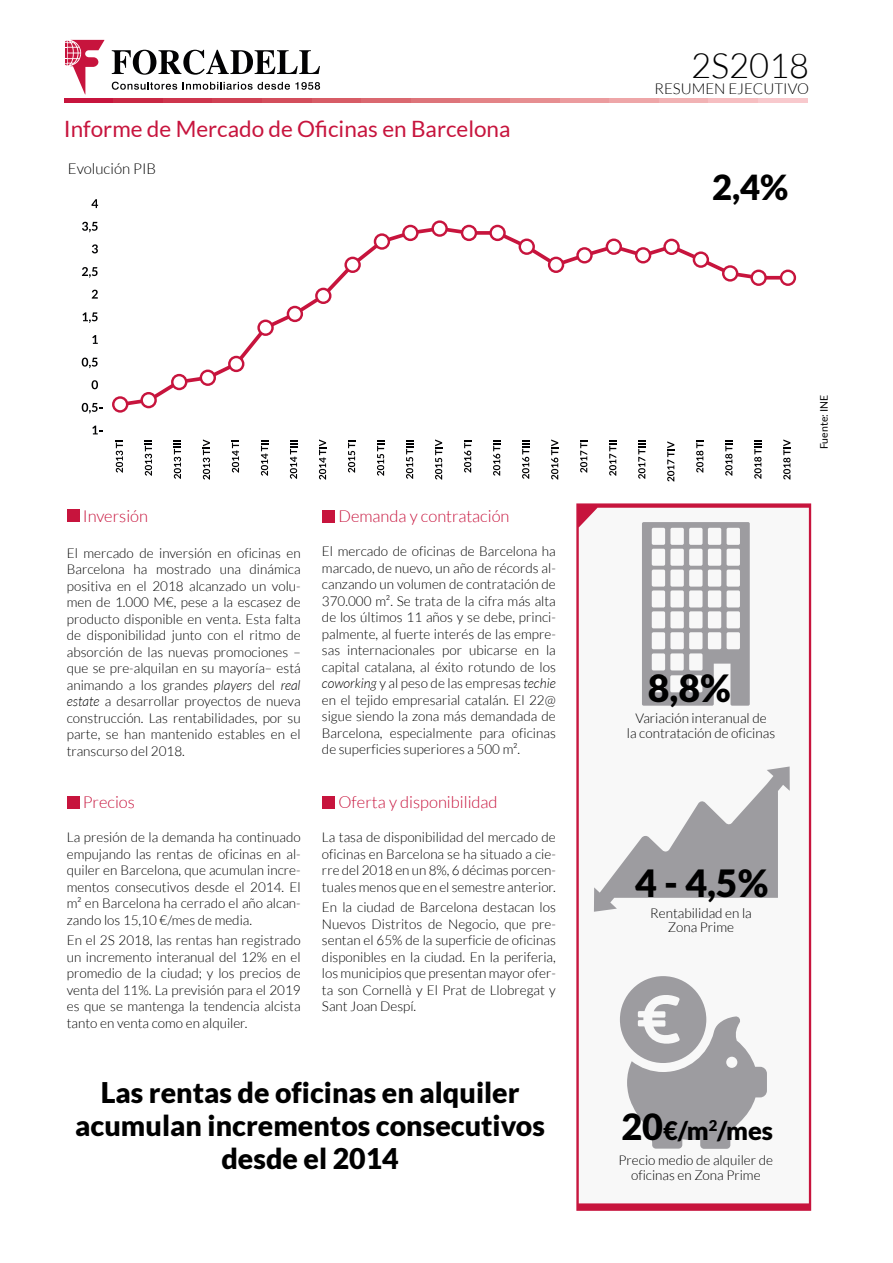
<style>
.page{position:relative;width:893px;height:1263px;background:#fff}
.page>*{position:absolute;margin:0;border:0;box-sizing:border-box;transform-origin:0 0}
.t1{font:900 37.5px "Lato";color:#000}
.t2{font:300 34.5px "Lato";color:#000}
.t3{font:900 34.5px "Lato";color:#000}
.t4{font:900 28.5px/33px "Lato";color:#000;text-align:center}
.t5{font:900 25.5px "Lato";color:#000}
.t6{font:22.5px "Lato";color:#c7143d}
.t7{font:300 16.5px "Lato";color:#c7143d}
.t8{font:300 15px "Lato";color:#000}
.t9{font:300 13.5px/16.5px "Lato";color:#000;text-align:justify}
.t10{font:10.5px "Lato";color:#000}
.s1{font-style:italic}
.s2{font-size:36px}
</style>
<div class="page">
<svg style="left:112px;top:50px;width:208px;height:25px"></svg>
<svg style="left:112px;top:82px;width:65px;height:8px"></svg>
<svg style="left:183px;top:82px;width:137px;height:8px"></svg>
<svg style="left:65px;top:40px;width:39px;height:54px"></svg>
<hr style="left:64px;top:99px;width:49px;height:4px;background:#c7143d">
<hr style="left:113px;top:99px;width:50px;height:4px;background:#c92744">
<hr style="left:163px;top:99px;width:50px;height:4px;background:#ce354d">
<hr style="left:213px;top:99px;width:49px;height:4px;background:#d04154">
<hr style="left:262px;top:99px;width:50px;height:4px;background:#d34e5c">
<hr style="left:312px;top:99px;width:49px;height:4px;background:#d75c66">
<hr style="left:361px;top:99px;width:50px;height:4px;background:#da6870">
<hr style="left:411px;top:99px;width:50px;height:4px;background:#dd747a">
<hr style="left:461px;top:99px;width:49px;height:4px;background:#e38387">
<hr style="left:510px;top:99px;width:50px;height:4px;background:#e68e91">
<hr style="left:560px;top:99px;width:49px;height:4px;background:#eb9b9e">
<hr style="left:609px;top:99px;width:50px;height:4px;background:#eea6a8">
<hr style="left:659px;top:99px;width:50px;height:4px;background:#f1b2b4">
<hr style="left:709px;top:99px;width:49px;height:4px;background:#f6bec1">
<hr style="left:758px;top:99px;width:50px;height:4px;background:#f8c9cd">
<svg style="left:576px;top:503px;width:235px;height:708px;background:#cc2d52"></svg>
<svg style="left:579px;top:508px;width:230px;height:695px"></svg>
<div style="left:67px;top:510px;width:13px;height:12px;background:#c7143d"></div>
<div style="left:323px;top:510px;width:12px;height:12px;background:#c7143d"></div>
<div style="left:67px;top:796px;width:13px;height:12px;background:#c7143d"></div>
<div style="left:323px;top:796px;width:12px;height:12px;background:#c7143d"></div>
<svg style="left:642px;top:522px;width:108px;height:184px"></svg>
<svg style="left:620px;top:976px;width:147px;height:173px"></svg>
<svg style="left:594px;top:766px;width:196px;height:146px"></svg>
<svg style="left:92px;top:426px;width:10px;height:8px"></svg>
<svg style="left:82px;top:403px;width:20px;height:10px"></svg>
<svg style="left:92px;top:380px;width:6px;height:9px"></svg>
<svg style="left:82px;top:358px;width:16px;height:10px"></svg>
<svg style="left:92px;top:335px;width:6px;height:9px"></svg>
<svg style="left:82px;top:312px;width:16px;height:11px"></svg>
<svg style="left:92px;top:290px;width:6px;height:9px"></svg>
<svg style="left:82px;top:267px;width:16px;height:11px"></svg>
<svg style="left:92px;top:244px;width:6px;height:9px"></svg>
<svg style="left:82px;top:222px;width:16px;height:10px"></svg>
<svg style="left:91px;top:199px;width:7px;height:9px"></svg>
<svg style="left:116px;top:440px;width:7px;height:33px"></svg>
<svg style="left:145px;top:440px;width:7px;height:36px"></svg>
<svg style="left:174px;top:440px;width:7px;height:39px"></svg>
<svg style="left:203px;top:439px;width:7px;height:41px"></svg>
<svg style="left:232px;top:440px;width:7px;height:33px"></svg>
<svg style="left:261px;top:440px;width:7px;height:36px"></svg>
<svg style="left:290px;top:440px;width:7px;height:39px"></svg>
<svg style="left:319px;top:439px;width:7px;height:41px"></svg>
<svg style="left:348px;top:440px;width:7px;height:33px"></svg>
<svg style="left:377px;top:440px;width:7px;height:36px"></svg>
<svg style="left:406px;top:440px;width:7px;height:39px"></svg>
<svg style="left:435px;top:439px;width:7px;height:41px"></svg>
<svg style="left:464px;top:440px;width:7px;height:33px"></svg>
<svg style="left:493px;top:440px;width:7px;height:36px"></svg>
<svg style="left:522px;top:440px;width:7px;height:39px"></svg>
<svg style="left:551px;top:439px;width:7px;height:41px"></svg>
<svg style="left:580px;top:440px;width:7px;height:33px"></svg>
<svg style="left:609px;top:440px;width:7px;height:36px"></svg>
<svg style="left:638px;top:440px;width:7px;height:39px"></svg>
<svg style="left:667px;top:441px;width:7px;height:40px"></svg>
<svg style="left:696px;top:440px;width:7px;height:33px"></svg>
<svg style="left:725px;top:440px;width:7px;height:36px"></svg>
<svg style="left:754px;top:440px;width:7px;height:39px"></svg>
<svg style="left:783px;top:439px;width:7px;height:41px"></svg>
<svg style="left:128px;top:228px;width:660px;height:178px"></svg>
<svg style="left:112px;top:396px;width:16px;height:17px"></svg>
<svg style="left:140px;top:392px;width:17px;height:16px"></svg>
<svg style="left:171px;top:374px;width:16px;height:16px"></svg>
<svg style="left:200px;top:370px;width:16px;height:16px"></svg>
<svg style="left:228px;top:356px;width:16px;height:16px"></svg>
<svg style="left:257px;top:320px;width:17px;height:16px"></svg>
<svg style="left:287px;top:306px;width:16px;height:16px"></svg>
<svg style="left:315px;top:288px;width:16px;height:16px"></svg>
<svg style="left:344px;top:257px;width:17px;height:16px"></svg>
<svg style="left:374px;top:233px;width:16px;height:17px"></svg>
<svg style="left:402px;top:225px;width:17px;height:16px"></svg>
<svg style="left:431px;top:220px;width:17px;height:17px"></svg>
<svg style="left:461px;top:225px;width:16px;height:16px"></svg>
<svg style="left:489px;top:225px;width:17px;height:16px"></svg>
<svg style="left:519px;top:239px;width:16px;height:16px"></svg>
<svg style="left:548px;top:257px;width:16px;height:16px"></svg>
<svg style="left:576px;top:247px;width:17px;height:16px"></svg>
<svg style="left:606px;top:239px;width:16px;height:16px"></svg>
<svg style="left:635px;top:247px;width:16px;height:16px"></svg>
<svg style="left:663px;top:239px;width:17px;height:16px"></svg>
<svg style="left:693px;top:251px;width:16px;height:17px"></svg>
<svg style="left:722px;top:265px;width:16px;height:17px"></svg>
<svg style="left:750px;top:270px;width:17px;height:16px"></svg>
<svg style="left:780px;top:270px;width:16px;height:16px"></svg>
<h3 class="t6" style="left:64px;top:116px;width:448px">Informe de Mercado de Oficinas en Barcelona</h3>
<p class="t8" style="left:68px;top:160px;width:90px">Evolución PIB</p>
<h2 class="t2" style="left:691px;top:47px;width:120px">2S2018</h2>
<p class="t8" style="left:654px;top:81px;width:156px">RESUMEN EJECUTIVO</p>
<h2 class="t3" style="left:712px;top:167px;width:78px">2,4%</h2>
<p class="t7" style="left:83px;top:507px;width:67px">Inversión</p>
<p class="t7" style="left:338px;top:507px;width:173px">Demanda y contratación</p>
<p class="t9" style="left:67px;top:545px;width:235px">El mercado de inversión en oficinas en Barcelona ha mostrado una dinámica positiva en el 2018 alcanzado un volu&shy;men de 1.000 M€, pese a la escasez de producto disponible en venta. Esta falta de disponibilidad junto con el ritmo de absorción de las nuevas promociones – que se pre-alquilan en su mayoría– está animando a los grandes <span class="s1">players</span> del <span class="s1">real estate</span> a desarrollar proyectos de nueva construcción. Las rentabilidades, por su parte, se han mantenido estables en el transcurso del 2018.</p>
<p class="t9" style="left:322px;top:543px;width:235px">El mercado de oficinas de Barcelona ha marcado, de nuevo, un año de récords al&shy;canzando un volumen de contratación de 370.000 m². Se trata de la cifra más alta de los últimos 11 años y se debe, princi&shy;palmente, al fuerte interés de las empre&shy;sas internacionales por ubicarse en la capital catalana, al éxito rotundo de los <span class="s1">coworking</span> y al peso de las empresas <span class="s1">techie </span>en el tejido empresarial catalán. El 22@ sigue siendo la zona más demandada de Barcelona, especialmente para oficinas de superficies superiores a 500 m².</p>
<p class="t7" style="left:83px;top:793px;width:54px">Precios</p>
<p class="t7" style="left:338px;top:793px;width:161px">Oferta y disponibilidad</p>
<p class="t9" style="left:67px;top:829px;width:235px">La presión de la demanda ha continuado empujando las rentas de oficinas en al&shy;quiler en Barcelona, que acumulan incre&shy;mentos consecutivos desde el 2014. El m² en Barcelona ha cerrado el año alcan&shy;zando los 15,10 €/mes de media.</p>
<p class="t9" style="left:67px;top:932px;width:235px">En el 2S 2018, las rentas han registrado un incremento interanual del 12% en el promedio de la ciudad; y los precios de venta del 11%. La previsión para el 2019 es que se mantenga la tendencia alcista tanto en venta como en alquiler.</p>
<p class="t9" style="left:322px;top:829px;width:235px">La tasa de disponibilidad del mercado de oficinas en Barcelona se ha situado a cie&shy;rre del 2018 en un 8%, 6 décimas porcen&shy;tuales menos que en el semestre anterior.</p>
<p class="t9" style="left:322px;top:899px;width:235px">En la ciudad de Barcelona destacan los Nuevos Distritos de Negocio, que pre&shy;sentan el 65% de la superficie de oficinas disponibles en la ciudad. En la periferia, los municipios que presentan mayor ofer&shy;ta son Cornellà y El Prat de Llobregat y Sant Joan Despí.</p>
<h3 class="t4" style="left:75px;top:1076px;width:471px">Las rentas de oficinas en alquiler acumulan incrementos consecutivos desde el 2014</h3>
<p class="t10" style="left:818px;top:449px;width:56px;rotate:-90deg">Fuente: INE</p>
<h1 class="t1" style="left:648px;top:666px;width:85px">8,8%</h1>
<p class="t9" style="left:627px;top:711px;width:150px;line-height:14.7px;text-align:center">Variación interanual de<br>la contratación de oficinas</p>
<h1 class="t1" style="left:635px;top:861px;width:135px">4 - 4,5%</h1>
<p class="t9" style="left:650px;top:905px;width:103px;line-height:14.7px;text-align:center">Rentabilidad en la<br>Zona Prime</p>
<h3 class="t5" style="left:621px;top:1115px;width:153px"><span class="s2">20</span>€/m<sup>2</sup>/mes</h3>
<p class="t9" style="left:619px;top:1153px;width:156px;line-height:14.7px;text-align:center">Precio medio de alquiler de oficinas en Zona Prime</p>
</div>
